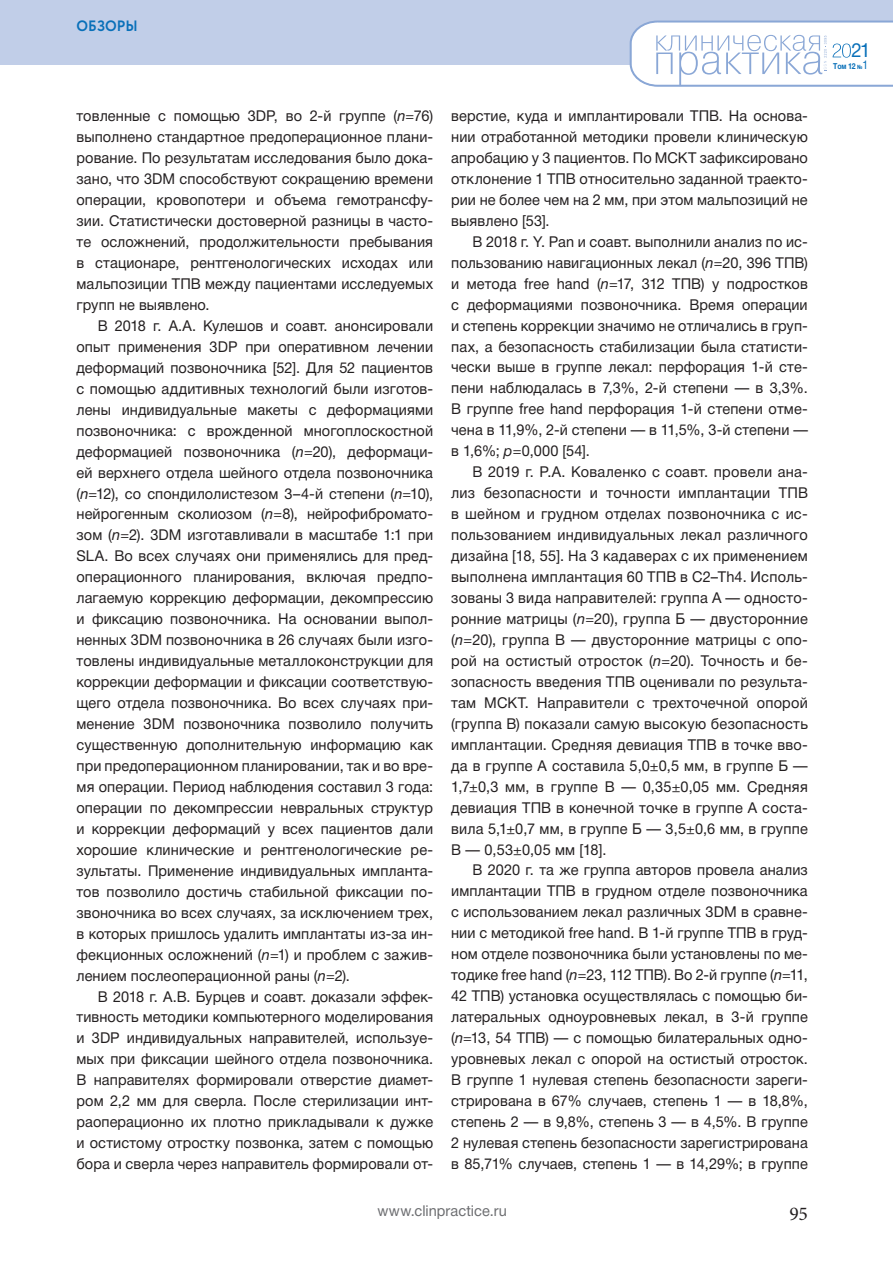
<style>
.page{position:relative;width:893px;height:1263px;background:#fff}
.page>*{position:absolute;margin:0;border:0;box-sizing:border-box;transform-origin:0 0}
.t1{font:19.5px "Minion Pro";color:#231f20}
.t2{font:19.5px "Helvetica Neue Cyr";color:#0970b9;scale:.95 1}
.t3{font:15px/21px "Helvetica Neue Cyr";letter-spacing:.005em;color:#231f20;text-align:justify}
.t4{font:15px "Helvetica Neue Cyr";letter-spacing:.005em;color:#6c6d70}
.t5{font:700 15px "Circe";letter-spacing:-.005em;color:#0970b9;scale:.95 1}
.t6{font:700 8.25px "Helvetica Neue Cyr";color:#0970b9;scale:.85 1}
.s1{font-style:italic}
.s2{font-size:6px}
.s3{font-weight:400;font-size:12px}
</style>
<div class="page">
<div style="left:0;top:0;width:893px;height:65px;background:#c1cee8"></div>
<svg style="left:629px;top:20px;width:264px;height:67px"></svg>
<hr style="left:658px;top:21px;width:235px;height:2px;background:#8aa7d6">
<p class="t5" style="left:77px;top:16px;width:66px">ОБЗОРЫ</p>
<p class="t3" style="left:77px;top:107px;width:358px">товленные с помощью 3DР, во 2-й группе (<span class="s1">n</span>=76) выполнено стандартное предоперационное плани&shy;рование. По результатам исследования было дока&shy;зано, что 3DM способствуют сокращению времени операции, кровопотери и объема гемотрансфу&shy;зии. Статистически достоверной разницы в часто&shy;те осложнений, продолжительности пребывания в стационаре, рентгенологических исходах или мальпозиции ТПВ между пациентами исследуемых групп не выявлено.</p>
<p class="t3" style="left:77px;top:317px;width:358px;text-indent:21px">В 2018 г. А.А. Кулешов и соавт. анонсировали опыт применения 3DР при оперативном лечении деформаций позвоночника [52]. Для 52 пациентов с помощью аддитивных технологий были изготов&shy;лены индивидуальные макеты с деформациями позвоночника: с врожденной многоплоскостной деформацией позвоночника (<span class="s1">n</span>=20), деформаци&shy;ей верхнего отдела шейного отдела позвоночника (<span class="s1">n</span>=12), со спондилолистезом 3–4-й степени (<span class="s1">n</span>=10), нейрогенным сколиозом (<span class="s1">n</span>=8), нейрофибромато&shy;зом (<span class="s1">n</span>=2). 3DM изготавливали в масштабе 1:1 при SLA. Во всех случаях они применялись для пред&shy;операционного планирования, включая предпо&shy;лагаемую коррекцию деформации, декомпрессию и фиксацию позвоночника. На основании выпол&shy;ненных 3DM позвоночника в 26 случаях были изго&shy;товлены индивидуальные металлоконструкции для коррекции деформации и фиксации соответствую&shy;щего отдела позвоночника. Во всех случаях при&shy;менение 3DM позвоночника позволило получить существенную дополнительную информацию как при предоперационном планировании, так и во вре&shy;мя операции. Период наблюдения составил 3 года: операции по декомпрессии невральных структур и коррекции деформаций у всех пациентов дали хорошие клинические и рентгенологические ре&shy;зультаты. Применение индивидуальных импланта&shy;тов позволило достичь стабильной фиксации по&shy;звоночника во всех случаях, за исключением трех, в которых пришлось удалить имплантаты из-за ин&shy;фекционных осложнений (<span class="s1">n</span>=1) и проблем с зажив&shy;лением послеоперационной раны (<span class="s1">n</span>=2).</p>
<p class="t3" style="left:77px;top:987px;width:358px;text-indent:21px">В 2018 г. А.В. Бурцев и соавт. доказали эффек&shy;тивность методики компьютерного моделирования и 3DР индивидуальных направителей, используе&shy;мых при фиксации шейного отдела позвоночника.<br>В направителях формировали отверстие диамет&shy;ром 2,2 мм для сверла. После стерилизации инт&shy;раоперационно их плотно прикладывали к дужке и остистому отростку позвонка, затем с помощью бора и сверла через направитель формировали от-</p>
<p class="t3" style="left:451px;top:107px;width:358px">верстие, куда и имплантировали ТПВ. На основа&shy;нии отработанной методики провели клиническую апробацию у 3 пациентов. По МСКТ зафиксировано отклонение 1 ТПВ относительно заданной траекто&shy;рии не более чем на 2 мм, при этом мальпозиций не выявлено [53].</p>
<p class="t3" style="left:451px;top:232px;width:358px;text-indent:21px">В 2018 г. Y. Pan и соавт. выполнили анализ по ис&shy;пользованию навигационных лекал (<span class="s1">n</span>=20, 396 ТПВ) и метода free hand (<span class="s1">n</span>=17, 312 ТПВ) у подростков с деформациями позвоночника. Время операции и степень коррекции значимо не отличались в груп&shy;пах, а безопасность стабилизации была статисти&shy;чески выше в группе лекал: перфорация 1-й сте&shy;пени наблюдалась в 7,3%, 2-й степени — в 3,3%.<br>В группе free hand перфорация 1-й степени отме&shy;чена в 11,9%, 2-й степени — в 11,5%, 3-й степени — в 1,6%; <span class="s1">p</span>=0,000 [54].</p>
<p class="t3" style="left:451px;top:463px;width:358px;text-indent:21px">В 2019 г. Р.А. Коваленко с соавт. провели ана&shy;лиз безопасности и точности имплантации ТПВ в шейном и грудном отделах позвоночника с ис&shy;пользованием индивидуальных лекал различного дизайна [18, 55]. На 3 кадаверах с их применением выполнена имплантация 60 ТПВ в С2–Th4. Исполь&shy;зованы 3 вида направителей: группа А — односто&shy;ронние матрицы (<span class="s1">n</span>=20), группа Б — двусторонние (<span class="s1">n</span>=20), группа В — двусторонние матрицы с опо&shy;рой на остистый отросток (<span class="s1">n</span>=20). Точность и бе&shy;зопасность введения ТПВ оценивали по результа&shy;там МСКТ. Направители с трехточечной опорой (группа В) показали самую высокую безопасность имплантации. Средняя девиация ТПВ в точке вво&shy;да в группе А составила 5,0±0,5 мм, в группе Б — 1,7±0,3 мм, в группе В — 0,35±0,05 мм. Средняя девиация ТПВ в конечной точке в группе А соста&shy;вила 5,1±0,7 мм, в группе Б — 3,5±0,6 мм, в группе В — 0,53±0,05 мм [18].</p>
<p class="t3" style="left:451px;top:861px;width:358px;text-indent:21px">В 2020 г. та же группа авторов провела анализ имплантации ТПВ в грудном отделе позвоночника с использованием лекал различных 3DМ в сравне&shy;нии с методикой free hand. В 1-й группе ТПВ в груд&shy;ном отделе позвоночника были установлены по ме&shy;тодике free hand (<span class="s1">n</span>=23, 112 ТПВ). Во 2-й группе (<span class="s1">n</span>=11, 42 ТПВ) установка осуществлялась с помощью би&shy;латеральных одноуровневых лекал, в 3-й группе (<span class="s1">n</span>=13, 54 ТПВ) — с помощью билатеральных одно&shy;уровневых лекал с опорой на остистый отросток.<br>В группе 1 нулевая степень безопасности зареги&shy;стрирована в 67% случаев, степень 1 — в 18,8%, степень 2 — в 9,8%, степень 3 — в 4,5%. В группе 2 нулевая степень безопасности зарегистрирована в 85,71% случаев, степень 1 — в 14,29%; в группе</p>
<p class="t4" style="left:377px;top:1205px;width:131px">www.clinpractice.ru</p>
<h1 class="t1" style="left:789px;top:1206px;width:20px">95</h1>
<h1 class="t2" style="left:851px;top:43px;width:22px">21</h1>
<p class="t6" style="left:833px;top:63px;width:43px">Том 12 <span class="s2">№</span><span class="s3">1</span></p>
</div>
